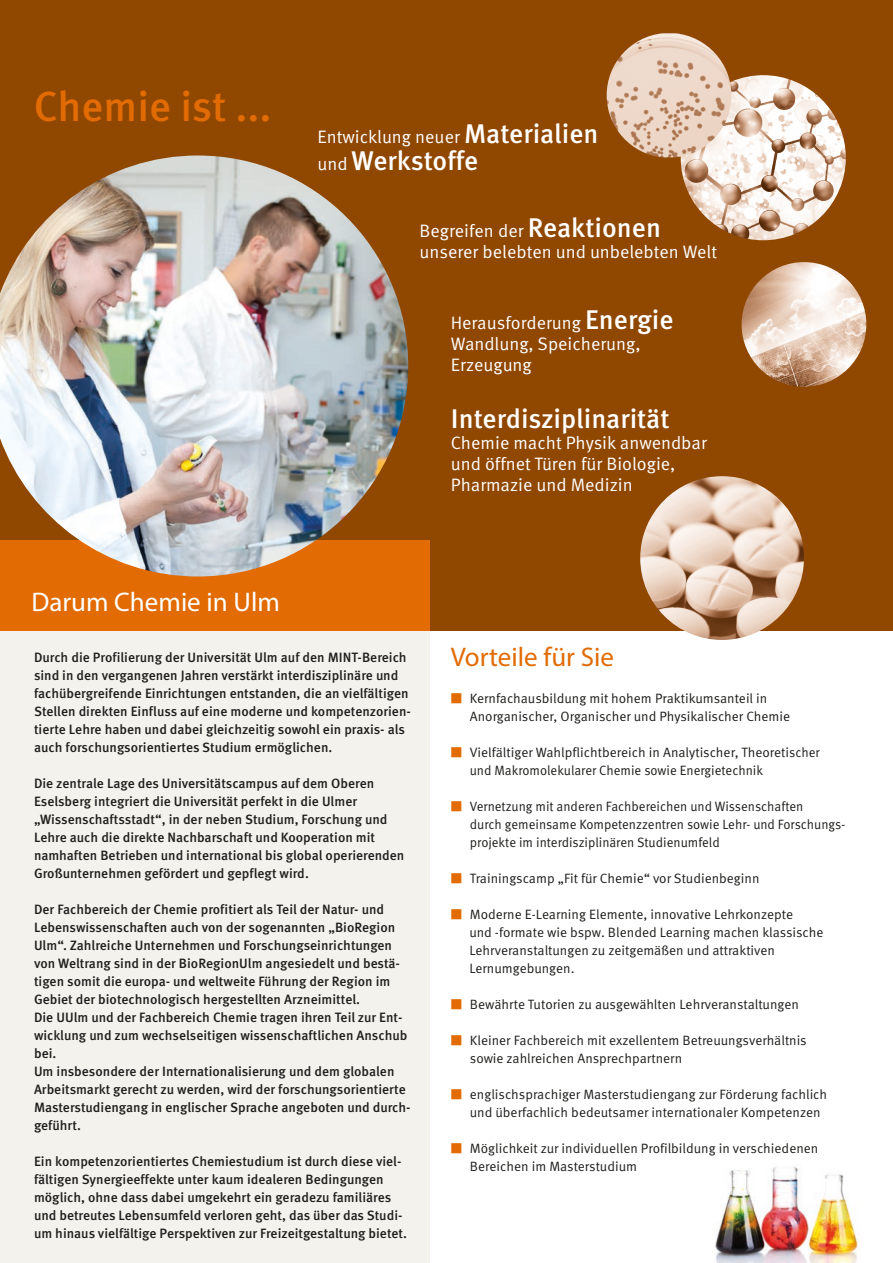
<style>
.page{position:relative;width:893px;height:1263px;background:#fff}
.page>*{position:absolute;margin:0;border:0;box-sizing:border-box;transform-origin:0 0}
.ueberschrift{font:500 42px "Meta OT";color:#e26b03}
.lauftext{font:500 27px "Meta OT";letter-spacing:-.005em;color:#fff}
.ueberschrift-2{font:27px "Myriad Pro";color:#fff}
.ueberschrift-3{font:27px "Myriad Pro";color:#e26b03}
.lauftext-2{font:18px/21px "Meta OT Norm";color:#fff}
.lauftext-3{font:500 13.5px/18px "Meta OT";color:#1d1d1b}
.lauftext-4{font:13.5px/18px "Meta OT Norm";color:#1d1d1b}
.lauftext-5{font:13.5px/18px "Meta OT Norm";color:#1d1d1b;scale:.96 1}
.s1{font-family:"Meta OT";font-weight:500;font-size:27px}
.s2{font-family:"Meta OT Norm";font-weight:400;font-size:18px}
.s3{color:#e26b03}
</style>
<div class="page">
<div style="left:0;top:625px;width:429px;height:638px;background:#f4f2ed"></div>
<div style="left:0;top:0;width:893px;height:630px;background:#904700"></div>
<img style="left:715px;top:1167px;width:143px;height:96px">
<div style="left:0;top:540px;width:429px;height:90px;background:#e26b03"></div>
<img style="left:681px;top:75px;width:165px;height:165px;border-radius:83px">
<img style="left:0;top:155px;width:408px;height:421px">
<img style="left:640px;top:476px;width:164px;height:164px;border-radius:82px">
<img style="left:742px;top:262px;width:124px;height:125px;border-radius:62px">
<img style="left:607px;top:33px;width:124px;height:124px">
<p class="ueberschrift" style="left:34px;top:80px;width:239px">Chemie ist ...</p>
<p class="ueberschrift-2" style="left:31px;top:585px;width:250px">Darum Chemie in Ulm</p>
<p class="lauftext-2" style="left:317px;top:126px;width:282px">Entwicklung neuer <span class="s1">Materialien</span></p>
<p class="lauftext" style="left:317px;top:144px;width:162px"><span class="s2">und</span> Werkstoffe</p>
<p class="lauftext-2" style="left:420px;top:221px;width:243px">Begreifen der <span class="s1">Reaktionen</span></p>
<p class="lauftext-2" style="left:420px;top:242px;width:299px">unserer belebten und unbelebten Welt</p>
<p class="lauftext-2" style="left:451px;top:312px;width:224px">Herausforderung <span class="s1">Energie</span></p>
<p class="lauftext-2" style="left:451px;top:333px;width:191px">Wandlung, Speicherung,</p>
<p class="lauftext-2" style="left:451px;top:354px;width:83px">Erzeugung</p>
<p class="lauftext" style="left:451px;top:401px;width:220px">Interdisziplinarität</p>
<p class="lauftext-2" style="left:451px;top:432px;width:257px">Chemie macht Physik anwendbar und öffnet Türen für Biologie,<br>Pharmazie und Medizin</p>
<p class="lauftext-3" style="left:34px;top:648px;width:378px">Durch die Profilierung der Universität Ulm auf den MINT-Bereich sind in den vergangenen Jahren verstärkt interdisziplinäre und fachübergreifende Einrichtungen entstanden, die an vielfältigen Stellen direkten Einfluss auf eine moderne und kompetenzorien&shy;tierte Lehre haben und dabei gleichzeitig sowohl ein praxis- als auch forschungsorientiertes Studium ermöglichen.</p>
<p class="lauftext-3" style="left:34px;top:774px;width:342px">Die zentrale Lage des Universitätscampus auf dem Oberen</p>
<p class="lauftext-3" style="left:34px;top:792px;width:325px">Eselsberg integriert die Universität perfekt in die Ulmer</p>
<p class="lauftext-3" style="left:34px;top:810px;width:372px">„Wissenschaftsstadt“, in der neben Studium, Forschung und Lehre auch die direkte Nachbarschaft und Kooperation mit namhaften Betrieben und international bis global operierenden Großunternehmen gefördert und gepflegt wird.</p>
<p class="lauftext-3" style="left:34px;top:900px;width:368px">Der Fachbereich der Chemie profitiert als Teil der Natur- und Lebenswissenschaften auch von der sogenannten „BioRegion Ulm“. Zahlreiche Unternehmen und Forschungseinrichtungen von Weltrang sind in der BioRegionUlm angesiedelt und bestä&shy;tigen somit die europa- und weltweite Führung der Region im Gebiet der biotechnologisch hergestellten Arzneimittel.</p>
<p class="lauftext-3" style="left:34px;top:1008px;width:370px">Die UUlm und der Fachbereich Chemie tragen ihren Teil zur Ent-</p>
<p class="lauftext-3" style="left:34px;top:1026px;width:375px">wicklung und zum wechselseitigen wissenschaftlichen Anschub bei.</p>
<p class="lauftext-3" style="left:34px;top:1062px;width:378px">Um insbesondere der Internationalisierung und dem globalen Arbeitsmarkt gerecht zu werden, wird der forschungsorientierte Masterstudiengang in englischer Sprache angeboten und durch&shy;geführt.</p>
<p class="lauftext-3" style="left:34px;top:1152px;width:369px">Ein kompetenzorientiertes Chemiestudium ist durch diese viel-</p>
<p class="lauftext-3" style="left:34px;top:1170px;width:375px">fältigen Synergieeffekte unter kaum idealeren Bedingungen möglich, ohne dass dabei umgekehrt ein geradezu familiäres und betreutes Lebensumfeld verloren geht, das über das Studi&shy;um hinaus vielfältige Perspektiven zur Freizeitgestaltung bietet.</p>
<p class="ueberschrift-3" style="left:451px;top:640px;width:165px">Vorteile für Sie</p>
<p class="lauftext-4" style="left:470px;top:689px;width:322px;text-indent:-19px"><span class="s3">■</span> Kernfachausbildung mit hohem Praktikumsanteil in<br>Anorganischer, Organischer und Physikalischer Chemie</p>
<p class="lauftext-4" style="left:470px;top:743px;width:351px;text-indent:-19px"><span class="s3">■</span> Vielfältiger Wahlpflichtbereich in Analytischer, Theoretischer und Makromolekularer Chemie sowie Energietechnik</p>
<p class="lauftext-5" style="left:470px;top:797px;width:393px;text-indent:-19px"><span class="s3">■</span> Vernetzung mit anderen Fachbereichen und Wissenschaften<br>durch gemeinsame Kompetenzzentren sowie Lehr- und Forschungs&shy;projekte im interdisziplinären Studienumfeld</p>
<p class="lauftext-4" style="left:451px;top:869px;width:310px"><span class="s3">■</span> Trainingscamp „Fit für Chemie“ vor Studienbeginn</p>
<p class="lauftext-4" style="left:451px;top:905px;width:344px"><span class="s3">■</span> Moderne E-Learning Elemente, innovative Lehrkonzepte</p>
<p class="lauftext-4" style="left:469px;top:923px;width:356px">und -formate wie bspw. Blended Learning machen klassische</p>
<p class="lauftext-4" style="left:469px;top:941px;width:307px">Lehrveranstaltungen zu zeitgemäßen und attraktiven</p>
<p class="lauftext-4" style="left:469px;top:959px;width:107px">Lernumgebungen.</p>
<p class="lauftext-4" style="left:451px;top:995px;width:350px"><span class="s3">■</span> Bewährte Tutorien zu ausgewählten Lehrveranstaltungen</p>
<p class="lauftext-4" style="left:470px;top:1031px;width:338px;text-indent:-19px"><span class="s3">■</span> Kleiner Fachbereich mit exzellentem Betreuungsverhältnis sowie zahlreichen Ansprechpartnern</p>
<p class="lauftext-4" style="left:470px;top:1085px;width:359px;text-indent:-19px"><span class="s3">■</span> englischsprachiger Masterstudiengang zur Förderung fachlich und überfachlich bedeutsamer internationaler Kompetenzen</p>
<p class="lauftext-4" style="left:470px;top:1139px;width:350px;text-indent:-19px"><span class="s3">■</span> Möglichkeit zur individuellen Profilbildung in verschiedenen<br>Bereichen im Masterstudium</p>
</div>
